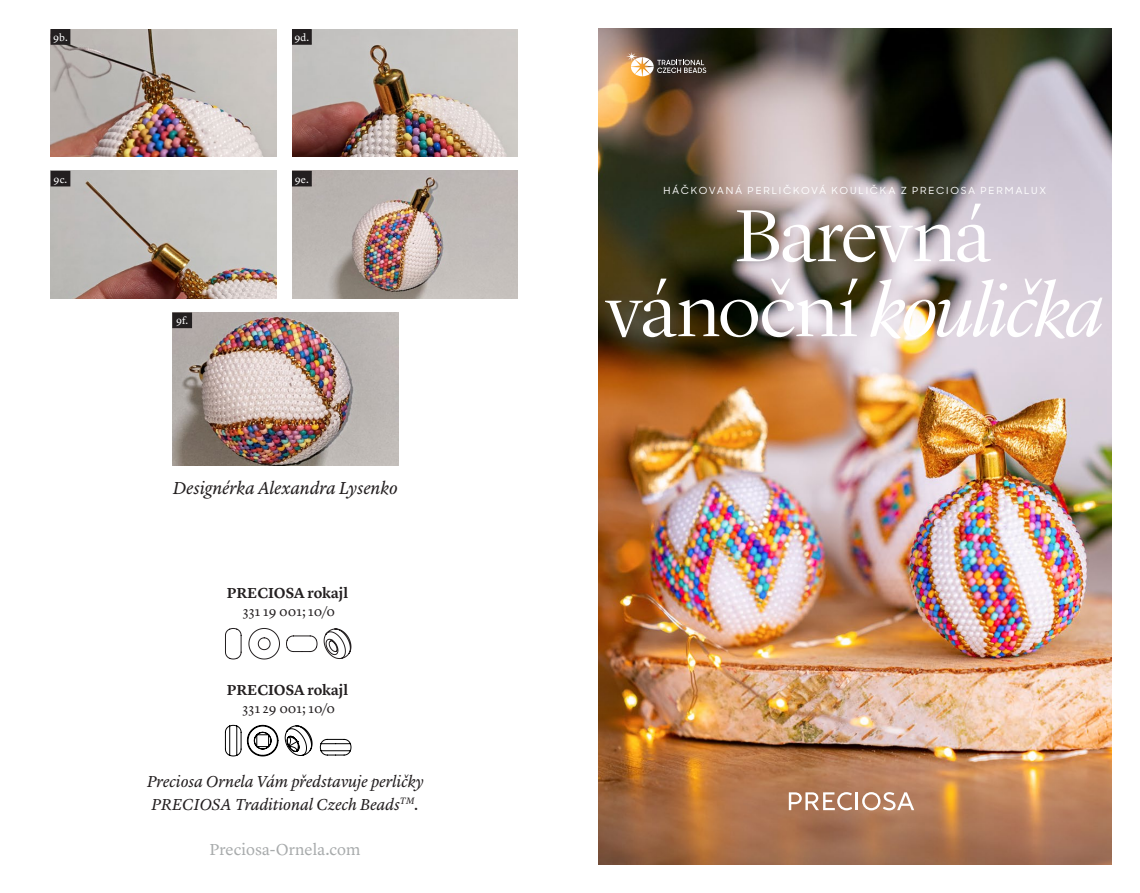
<style>
.page{position:relative;width:1140px;height:893px;background:#fff}
.page>*{position:absolute;margin:0;border:0;box-sizing:border-box;transform-origin:0 0}
.t1{font:300 76.5px/75px "Lyon Display";letter-spacing:-.02em;color:#fff;text-align:center;scale:1.05 1}
.t2{font:italic 18px "Lyon Text";letter-spacing:-.005em;color:#231f20}
.t3{font:italic 16.5px/22.5px "Lyon Text";letter-spacing:-.005em;color:#231f20}
.t4{font:16.5px "Lyon Text";color:#a8abac}
.t5{font:600 15px "Lyon Text";color:#231f20}
.t6{font:13.5px "Lyon Text";color:#231f20}
.t7{font:10.5px "Lyon Text";color:#fff}
.t8{font:500 9.75px "Sharp Sans Display No 1";letter-spacing:.17em;color:#fff;scale:1.05 1}
.s1{font-style:italic}
</style>
<div class="page">
<img style="left:598px;top:28px;width:513px;height:836px">
<svg style="left:247px;top:725px;width:31px;height:31px"></svg>
<svg style="left:225px;top:725px;width:16px;height:31px"></svg>
<svg style="left:320px;top:739px;width:31px;height:16px"></svg>
<svg style="left:285px;top:726px;width:27px;height:30px"></svg>
<svg style="left:249px;top:628px;width:31px;height:31px"></svg>
<svg style="left:225px;top:628px;width:16px;height:31px"></svg>
<svg style="left:286px;top:636px;width:31px;height:16px"></svg>
<svg style="left:324px;top:629px;width:27px;height:30px"></svg>
<svg style="left:626px;top:52px;width:80px;height:24px;background:#796b5d"></svg>
<hr style="left:855px;top:792px;width:3px;height:18px;background:#fff">
<svg style="left:862px;top:792px;width:52px;height:18px"></svg>
<svg style="left:789px;top:792px;width:63px;height:18px"></svg>
<img style="left:51px;top:171px;width:225px;height:127px">
<img style="left:292px;top:171px;width:226px;height:127px">
<img style="left:172px;top:313px;width:226px;height:153px">
<div style="left:51px;top:171px;width:19px;height:15px;background:#231f20"></div>
<div style="left:292px;top:171px;width:19px;height:15px;background:#231f20"></div>
<div style="left:292px;top:171px;width:20px;height:15px;border:1px solid #231f20"></div>
<div style="left:173px;top:313px;width:18px;height:15px;background:#231f20"></div>
<div style="left:172px;top:313px;width:20px;height:15px;border:1px solid #231f20"></div>
<img style="left:51px;top:29px;width:225px;height:128px">
<img style="left:292px;top:29px;width:226px;height:128px">
<div style="left:51px;top:30px;width:19px;height:14px;background:#231f20"></div>
<div style="left:51px;top:29px;width:19px;height:16px;border:1px solid #231f20"></div>
<div style="left:292px;top:30px;width:19px;height:14px;background:#231f20"></div>
<div style="left:292px;top:29px;width:20px;height:16px;border:1px solid #231f20"></div>
<p class="t7" style="left:53px;top:29px;width:16px">9b.</p>
<p class="t7" style="left:294px;top:29px;width:16px">9d.</p>
<p class="t7" style="left:54px;top:171px;width:15px">9c.</p>
<p class="t7" style="left:295px;top:171px;width:15px">9e.</p>
<p class="t7" style="left:176px;top:313px;width:13px">9f.</p>
<p class="t2" style="left:173px;top:474px;width:226px">Designérka Alexandra Lysenko</p>
<p class="t5" style="left:227px;top:582px;width:123px">PRECIOSA rokajl</p>
<p class="t6" style="left:243px;top:601px;width:94px">331 19 001; 10/0</p>
<p class="t5" style="left:227px;top:678px;width:123px">PRECIOSA rokajl</p>
<p class="t6" style="left:243px;top:698px;width:94px">331 29 001; 10/0</p>
<p class="t3" style="left:147px;top:769px;width:278px">Preciosa Ornela Vám představuje perličky<br>PRECIOSA Traditional Czech Beads<sup>TM</sup>.</p>
<p class="t4" style="left:209px;top:836px;width:152px">Preciosa-Ornela.com</p>
<p class="t8" style="left:663px;top:183px;width:366px">HÁČKOVANÁ PERLIČKOVÁ KOULIČKA Z PRECIOSA PERMALUX</p>
<h1 class="t1" style="left:606px;top:193px;width:476px">Barevná vánoční <span class="s1">koulička</span></h1>
</div>
